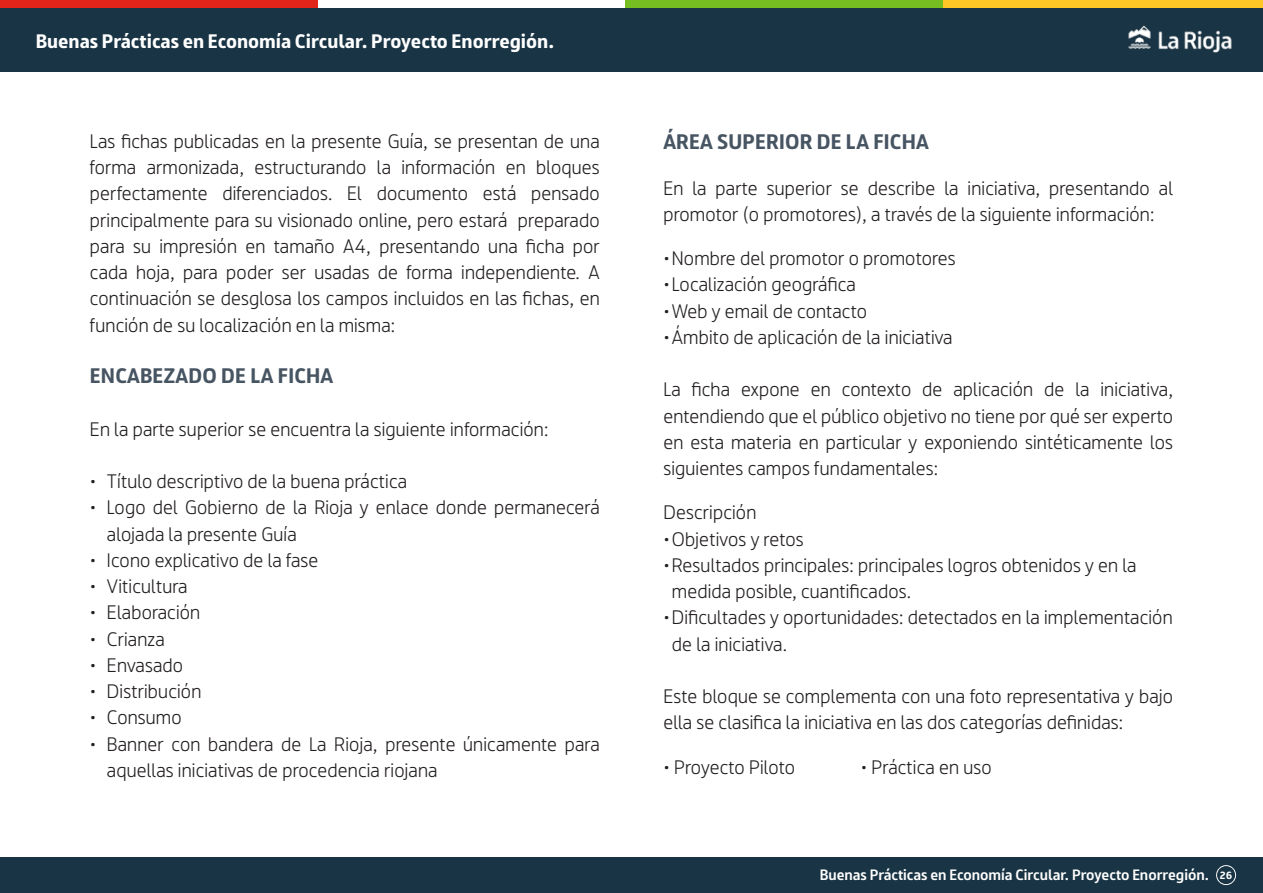
<style>
.page{position:relative;width:1263px;height:893px;background:#fff}
.page>*{position:absolute;margin:0;border:0;box-sizing:border-box;transform-origin:0 0}
.t1{font:700 21px "Riojana";letter-spacing:.01em;color:#475462}
.t2{font:19.5px/26.2px "Riojana";letter-spacing:.01em;color:#231f20}
.t3{font:700 19.5px "Riojana";color:#fff}
.t4{font:600 15px "Riojana";color:#fff}
.s1{font-weight:700;font-size:10.5px}
</style>
<div class="page">
<div style="left:0;top:857px;width:1263px;height:36px;background:#193444"></div>
<div style="left:0;top:0;width:1263px;height:72px;background:#193444"></div>
<div style="left:939px;top:0;width:324px;height:8px;background:#ffc726"></div>
<div style="left:448px;top:0;width:494px;height:8px;background:#75bd21"></div>
<div style="left:317px;top:0;width:308px;height:8px;background:#fff"></div>
<div style="left:0;top:0;width:317px;height:8px;background:#e3241a"></div>
<svg style="left:1216px;top:865px;width:20px;height:20px"></svg>
<img style="left:1128px;top:25px;width:104px;height:28px">
<p class="t3" style="left:36px;top:24px;width:520px">Buenas Prácticas en Economía Circular. Proyecto Enorregión.</p>
<p class="t2" style="left:90px;top:125px;width:511px;text-align:justify">Las fichas publicadas en la presente Guía, se presentan de una forma armonizada, estructurando la información en bloques perfectamente diferenciados. El documento está pensado principalmente para su visionado online, pero estará preparado para su impresión en tamaño A4, presentando una ficha por cada hoja, para poder ser usadas de forma independiente. A continuación se desglosa los campos incluidos en las fichas, en función de su localización en la misma:</p>
<p class="t1" style="left:90px;top:357px;width:245px">ENCABEZADO DE LA FICHA</p>
<p class="t2" style="left:90px;top:413px;width:460px">En la parte superior se encuentra la siguiente información:</p>
<p class="t2" style="left:90px;top:465px;width:319px">• Título descriptivo de la buena práctica</p>
<p class="t2" style="left:107px;top:492px;width:494px;text-indent:-17px">• Logo del Gobierno de la Rioja y enlace donde permanecerá alojada la presente Guía</p>
<p class="t2" style="left:90px;top:544px;width:230px">• Icono explicativo de la fase</p>
<p class="t2" style="left:90px;top:570px;width:99px">• Viticultura</p>
<p class="t2" style="left:90px;top:597px;width:112px">• Elaboración</p>
<p class="t2" style="left:90px;top:623px;width:76px">• Crianza</p>
<p class="t2" style="left:90px;top:649px;width:95px">• Envasado</p>
<p class="t2" style="left:90px;top:675px;width:113px">• Distribución</p>
<p class="t2" style="left:90px;top:702px;width:93px">• Consumo</p>
<p class="t2" style="left:107px;top:728px;width:494px;text-indent:-17px">• Banner con bandera de La Rioja, presente únicamente para aquellas iniciativas de procedencia riojana</p>
<p class="t1" style="left:663px;top:123px;width:267px">ÁREA SUPERIOR DE LA FICHA</p>
<p class="t2" style="left:663px;top:172px;width:511px">En la parte superior se describe la iniciativa, presentando al promotor (o promotores), a través de la siguiente información:</p>
<p class="t2" style="left:663px;top:243px;width:294px">•Nombre del promotor o promotores</p>
<p class="t2" style="left:663px;top:269px;width:194px">•Localización geográfica</p>
<p class="t2" style="left:663px;top:295px;width:205px">•Web y email de contacto</p>
<p class="t2" style="left:663px;top:321px;width:291px">•Ámbito de aplicación de la iniciativa</p>
<p class="t2" style="left:663px;top:374px;width:511px;text-align:justify">La ficha expone en contexto de aplicación de la iniciativa, entendiendo que el público objetivo no tiene por qué ser experto en esta materia en particular y exponiendo sintéticamente los siguientes campos fundamentales:</p>
<p class="t2" style="left:663px;top:497px;width:94px">Descripción</p>
<p class="t2" style="left:663px;top:523px;width:142px">•Objetivos y retos</p>
<p class="t2" style="left:672px;top:549px;width:466px;text-indent:-9px">•Resultados principales: principales logros obtenidos y en la medida posible, cuantificados.</p>
<p class="t2" style="left:672px;top:602px;width:502px;text-indent:-9px">•Dificultades y oportunidades: detectados en la implementación de la iniciativa.</p>
<p class="t2" style="left:663px;top:681px;width:511px">Este bloque se complementa con una foto representativa y bajo ella se clasifica la iniciativa en las dos categorías definidas:</p>
<p class="t2" style="left:663px;top:751px;width:133px">• Proyecto Piloto</p>
<p class="t2" style="left:861px;top:751px;width:132px">• Práctica en uso</p>
<p class="t4" style="left:820px;top:862px;width:414px">Buenas Prácticas en Economía Circular. Proyecto Enorregión. <span class="s1">26</span></p>
</div>
